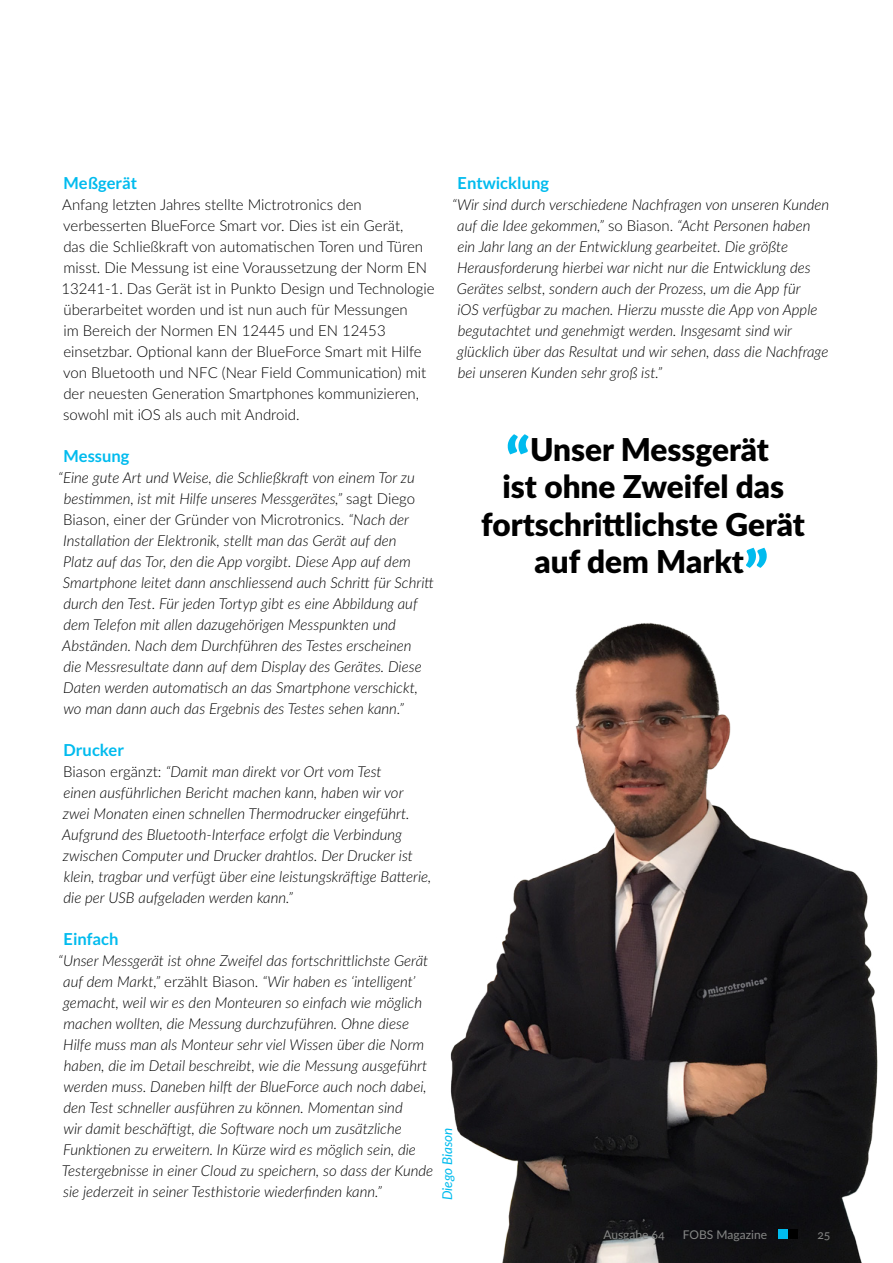
<style>
.page{position:relative;width:893px;height:1263px;background:#fff}
.page>*{position:absolute;margin:0;border:0;box-sizing:border-box;transform-origin:0 0}
.t1{font:900 31.5px/37.5px "Lato";color:#000;text-align:center}
.t2{font:700 16.5px "Lato";color:#0be}
.t3{font:italic 300 15px/21px "Lato";color:#000}
.t4{font:300 15px/21px "Lato";color:#000}
.t5{font:italic 13.5px "Lato";color:#0be}
.t6{font:12px "Lato";color:#868786}
.s1{font-style:normal}
.s2{font-size:60px;color:#0be}
</style>
<div class="page">
<img style="left:450px;top:623px;width:428px;height:640px">
<div style="left:788px;top:1229px;width:10px;height:10px;background:#000"></div>
<div style="left:778px;top:1229px;width:10px;height:10px;background:#0be"></div>
<p class="t2" style="left:64px;top:174px;width:75px">Meßgerät</p>
<p class="t4" style="left:62px;top:194px;width:375px">Anfang letzten Jahres stellte Mictrotronics den verbesserten BlueForce Smart vor. Dies ist ein Gerät,<br>das die Schließkraft von automatischen Toren und Türen misst. Die Messung ist eine Voraussetzung der Norm EN 13241-1. Das Gerät ist in Punkto Design und Technologie überarbeitet worden und ist nun auch für Messungen<br>im Bereich der Normen EN 12445 und EN 12453 einsetzbar. Optional kann der BlueForce Smart mit Hilfe von Bluetooth und NFC (Near Field Communication) mit der neuesten Generation Smartphones kommunizieren, sowohl mit iOS als auch mit Android.</p>
<p class="t2" style="left:64px;top:447px;width:67px">Messung</p>
<p class="t3" style="left:58px;top:467px;width:377px">“Eine gute Art und Weise, die Schließkraft von einem Tor zu bestimmen, ist mit Hilfe unseres Messgerätes,” <span class="s1">sagt Diego Biason, einer der Gründer von Microtronics.</span> “Nach der Installation der Elektronik, stellt man das Gerät auf den<br>Platz auf das Tor, den die App vorgibt. Diese App auf dem Smartphone leitet dann anschliessend auch Schritt für Schritt durch den Test. Für jeden Tortyp gibt es eine Abbildung auf dem Telefon mit allen dazugehörigen Messpunkten und Abständen. Nach dem Durchführen des Testes erscheinen<br>die Messresultate dann auf dem Display des Gerätes. Diese Daten werden automatisch an das Smartphone verschickt, wo man dann auch das Ergebnis des Testes sehen kann.”</p>
<p class="t2" style="left:64px;top:741px;width:62px">Drucker</p>
<p class="t3" style="left:62px;top:761px;width:371px"><span class="s1">Biason ergänzt:</span> “Damit man direkt vor Ort vom Test<br>einen ausführlichen Bericht machen kann, haben wir vor zwei Monaten einen schnellen Thermodrucker eingeführt.<br>Aufgrund des Bluetooth-Interface erfolgt die Verbindung zwischen Computer und Drucker drahtlos. Der Drucker ist klein, tragbar und verfügt über eine leistungskräftige Batterie, die per USB aufgeladen werden kann.”</p>
<p class="t2" style="left:64px;top:930px;width:56px">Einfach</p>
<p class="t3" style="left:58px;top:950px;width:376px">“Unser Messgerät ist ohne Zweifel das fortschrittlichste Gerät auf dem Markt,” <span class="s1">erzählt Biason.</span> “Wir haben es ‘intelligent’ gemacht, weil wir es den Monteuren so einfach wie möglich machen wollten, die Messung durchzuführen. Ohne diese Hilfe muss man als Monteur sehr viel Wissen über die Norm haben, die im Detail beschreibt, wie die Messung ausgeführt werden muss. Daneben hilft der BlueForce auch noch dabei, den Test schneller ausführen zu können. Momentan sind<br>wir damit beschäftigt, die Software noch um zusätzliche Funktionen zu erweitern. In Kürze wird es möglich sein, die Testergebnisse in einer Cloud zu speichern, so dass der Kunde sie jederzeit in seiner Testhistorie wiederfinden kann.”</p>
<p class="t2" style="left:458px;top:174px;width:93px">Entwicklung</p>
<p class="t3" style="left:457px;top:194px;width:374px;text-indent:-5px">“Wir sind durch verschiedene Nachfragen von unseren Kunden auf die Idee gekommen,” <span class="s1">so Biason.</span> “Acht Personen haben ein Jahr lang an der Entwicklung gearbeitet. Die größte Herausforderung hierbei war nicht nur die Entwicklung des Gerätes selbst, sondern auch der Prozess, um die App für<br>iOS verfügbar zu machen. Hierzu musste die App von Apple begutachtet und genehmigt werden. Insgesamt sind wir glücklich über das Resultat und wir sehen, dass die Nachfrage bei unseren Kunden sehr groß ist.”</p>
<h1 class="t1" style="left:481px;top:429px;width:325px"><span class="s2">“</span>Unser Messgerät<br>ist ohne Zweifel das fortschrittlichste Gerät auf dem Markt<span class="s2">”</span></h1>
<p class="t5" style="left:437px;top:1200px;width:75px;rotate:-90deg">Diego Biason</p>
<p class="t6" style="left:603px;top:1226px;width:63px">Ausgabe 64</p>
<p class="t6" style="left:683px;top:1226px;width:86px">FOBS Magazine</p>
<p class="t6" style="left:817px;top:1226px;width:14px">25</p>
</div>
